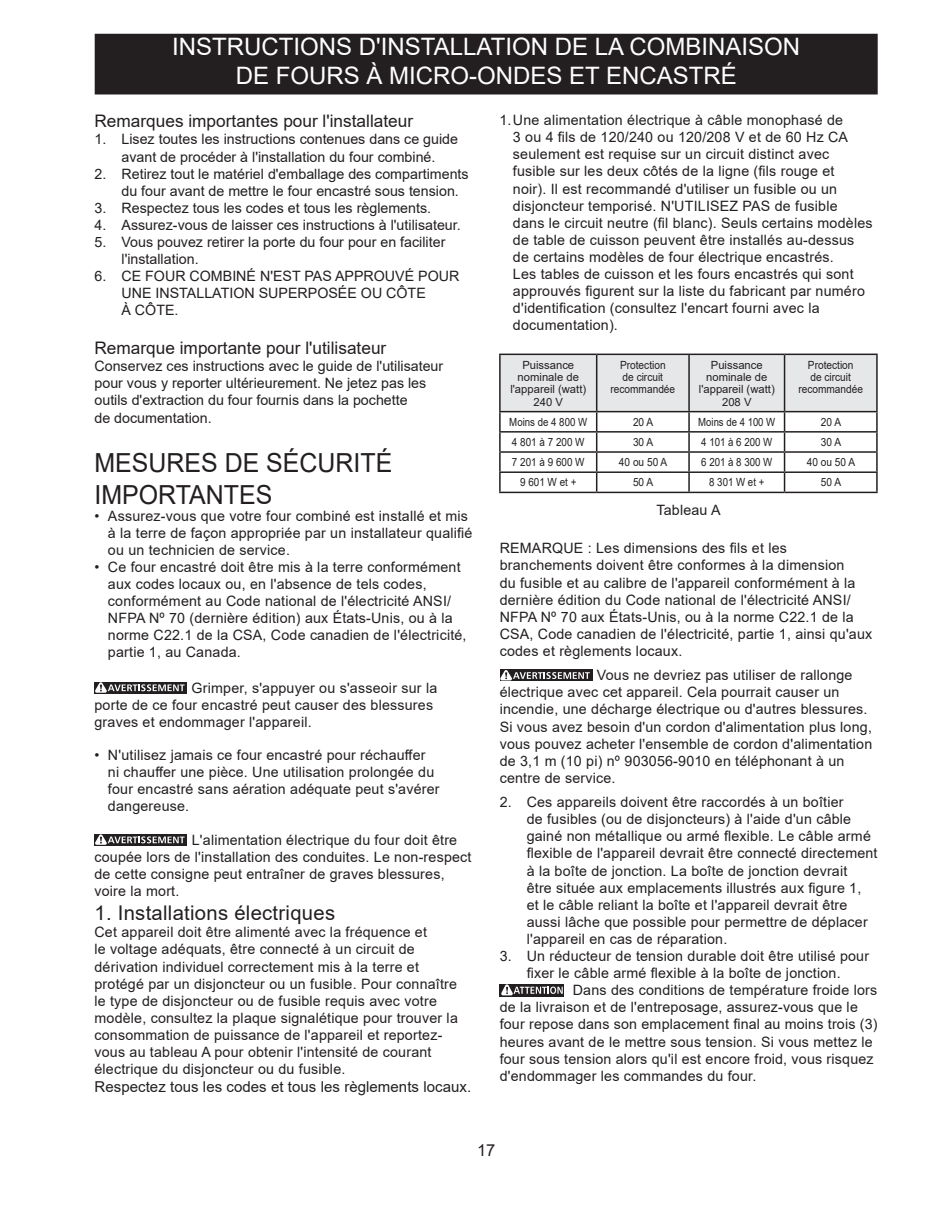
<style>
.page{position:relative;width:945px;height:1215px;background:#fff}
.page>*{position:absolute;margin:0;border:0;box-sizing:border-box;transform-origin:0 0}
.t1{font:26.25px/31.5px "Arial";color:#231f20;scale:.95 1}
.t2{font:24px/28.8px "Arial";color:#fff;text-align:center}
.t3{font:20.25px "Arial";letter-spacing:.015em;color:#231f20}
.t4{font:17.25px "Arial";color:#231f20}
.t5{font:16.5px "Arial";color:#231f20}
.t6{font:15px "Arial";letter-spacing:.005em;color:#231f20}
.t7{font:14.25px/17.1px "Arial";letter-spacing:.015em;color:#231f20}
.t8{font:11.25px/12.3px "Arial";color:#231f20;text-align:center;scale:.9 1}
.t9{font:11.25px/12.3px "Arial";color:#231f20;text-align:center}
.t10{font:11.25px "Arial";color:#231f20;scale:.86 1}
.t11{font:11.25px "Arial";color:#231f20;scale:.88 1}
.t12{font:11.25px "Arial";color:#231f20;scale:.85 1}
</style>
<div class="page">
<div style="left:95px;top:34px;width:782px;height:60px;background:#231f20"></div>
<div style="left:94px;top:682px;width:94px;height:12px;background:#231f20"></div>
<svg style="left:95px;top:682px;width:90px;height:11px"></svg>
<div style="left:94px;top:834px;width:94px;height:12px;background:#231f20"></div>
<svg style="left:95px;top:834px;width:90px;height:11px"></svg>
<div style="left:500px;top:670px;width:93px;height:11px;background:#231f20"></div>
<svg style="left:500px;top:670px;width:90px;height:11px"></svg>
<div style="left:500px;top:984px;width:64px;height:12px;background:#231f20"></div>
<svg style="left:501px;top:984px;width:62px;height:12px"></svg>
<svg style="left:499px;top:354px;width:379px;height:138px"></svg>
<hr style="left:499px;top:492px;width:98px;height:1px;background:#231f20">
<hr style="left:597px;top:492px;width:92px;height:1px;background:#231f20">
<hr style="left:689px;top:492px;width:96px;height:1px;background:#231f20">
<hr style="left:785px;top:492px;width:93px;height:1px;background:#231f20">
<h2 class="t2" style="left:172px;top:33px;width:629px">INSTRUCTIONS D'INSTALLATION DE LA COMBINAISON<br>DE FOURS À MICRO-ONDES ET ENCASTRÉ</h2>
<p class="t4" style="left:94px;top:109px;width:320px">Remarques importantes pour l'installateur</p>
<p class="t7" style="left:94px;top:131px;width:365px;text-align:center">1. Lisez toutes les instructions contenues dans ce guide avant de procéder à l'installation du four combiné.</p>
<p class="t7" style="left:122px;top:165px;width:349px;text-indent:-27px">2. Retirez tout le matériel d'emballage des compartiments du four avant de mettre le four encastré sous tension.</p>
<p class="t7" style="left:94px;top:199px;width:338px">3. Respectez tous les codes et tous les règlements.</p>
<p class="t7" style="left:94px;top:216px;width:368px">4. Assurez-vous de laisser ces instructions à l'utilisateur.</p>
<p class="t7" style="left:122px;top:233px;width:325px;text-indent:-27px">5. Vous pouvez retirer la porte du four pour en faciliter l'installation.</p>
<p class="t7" style="left:122px;top:268px;width:339px;text-indent:-27px">6. CE FOUR COMBINÉ N'EST PAS APPROUVÉ POUR<br>UNE INSTALLATION SUPERPOSÉE OU CÔTE<br>À CÔTE.</p>
<p class="t4" style="left:94px;top:336px;width:293px">Remarque importante pour l'utilisateur</p>
<p class="t7" style="left:94px;top:358px;width:350px">Conservez ces instructions avec le guide de l'utilisateur pour vous y reporter ultérieurement. Ne jetez pas les outils d'extraction du four fournis dans la pochette<br>de documentation.</p>
<h1 class="t1" style="left:94px;top:447px;width:315px">MESURES DE SÉCURITÉ<br>IMPORTANTES</h1>
<p class="t7" style="left:108px;top:507px;width:366px;text-indent:-13px">• Assurez-vous que votre four combiné est installé et mis à la terre de façon appropriée par un installateur qualifié ou un technicien de service.</p>
<p class="t7" style="left:108px;top:558px;width:360px;text-indent:-13px">• Ce four encastré doit être mis à la terre conformément aux codes locaux ou, en l'absence de tels codes, conformément au Code national de l'électricité ANSI/ NFPA Nº 70 (dernière édition) aux États-Unis, ou à la norme C22.1 de la CSA, Code canadien de l'électricité, partie 1, au Canada.</p>
<p class="t7" style="left:95px;top:679px;width:344px;text-indent:97px">Grimper, s'appuyer ou s'asseoir sur la porte de ce four encastré peut causer des blessures graves et endommager l'appareil.</p>
<p class="t7" style="left:108px;top:746px;width:333px;text-indent:-13px">• N'utilisez jamais ce four encastré pour réchauffer ni chauffer une pièce. Une utilisation prolongée du four encastré sans aération adéquate peut s'avérer dangereuse.</p>
<p class="t7" style="left:94px;top:831px;width:379px;text-indent:97px">L'alimentation électrique du four doit être coupée lors de l'installation des conduites. Le non-respect de cette consigne peut entraîner de graves blessures, voire la mort.</p>
<h3 class="t3" style="left:94px;top:899px;width:242px">1. Installations électriques</h3>
<p class="t7" style="left:94px;top:924px;width:365px">Cet appareil doit être alimenté avec la fréquence et<br>le voltage adéquats, être connecté à un circuit de dérivation individuel correctement mis à la terre et protégé par un disjoncteur ou un fusible. Pour connaître le type de disjoncteur ou de fusible requis avec votre modèle, consultez la plaque signalétique pour trouver la consommation de puissance de l'appareil et reportez&shy;vous au tableau A pour obtenir l'intensité de courant électrique du disjoncteur ou du fusible.</p>
<p class="t6" style="left:94px;top:1077px;width:378px">Respectez tous les codes et tous les règlements locaux.</p>
<p class="t7" style="left:513px;top:111px;width:361px;text-indent:-13px">1.Une alimentation électrique à câble monophasé de<br>3 ou 4 fils de 120/240 ou 120/208 V et de 60 Hz CA seulement est requise sur un circuit distinct avec fusible sur les deux côtés de la ligne (fils rouge et<br>noir). Il est recommandé d'utiliser un fusible ou un disjoncteur temporisé. N'UTILISEZ PAS de fusible dans le circuit neutre (fil blanc). Seuls certains modèles de table de cuisson peuvent être installés au-dessus de certains modèles de four électrique encastrés.<br>Les tables de cuisson et les fours encastrés qui sont approuvés figurent sur la liste du fabricant par numéro d'identification (consultez l'encart fourni avec la documentation).</p>
<p class="t9" style="left:510px;top:358px;width:77px">Puissance nominale de l'appareil (watt)<br>240 V</p>
<p class="t8" style="left:611px;top:358px;width:73px">Protection<br>de circuit recommandée</p>
<p class="t9" style="left:699px;top:358px;width:77px">Puissance nominale de l'appareil (watt)<br>208 V</p>
<p class="t8" style="left:798px;top:358px;width:73px">Protection<br>de circuit recommandée</p>
<p class="t10" style="left:509px;top:414px;width:92px">Moins de 4 800 W</p>
<p class="t8" style="left:633px;top:416px;width:24px">20 A</p>
<p class="t12" style="left:698px;top:414px;width:92px">Moins de 4 100 W</p>
<p class="t8" style="left:821px;top:416px;width:24px">20 A</p>
<p class="t11" style="left:512px;top:434px;width:84px">4 801 à 7 200 W</p>
<p class="t8" style="left:633px;top:436px;width:24px">30 A</p>
<p class="t10" style="left:701px;top:434px;width:84px">4 101 à 6 200 W</p>
<p class="t8" style="left:821px;top:436px;width:24px">30 A</p>
<p class="t11" style="left:512px;top:455px;width:84px">7 201 à 9 600 W</p>
<p class="t8" style="left:619px;top:456px;width:55px">40 ou 50 A</p>
<p class="t10" style="left:701px;top:455px;width:84px">6 201 à 8 300 W</p>
<p class="t8" style="left:807px;top:456px;width:55px">40 ou 50 A</p>
<p class="t11" style="left:520px;top:475px;width:66px">9 601 W et +</p>
<p class="t8" style="left:633px;top:476px;width:24px">50 A</p>
<p class="t10" style="left:709px;top:475px;width:66px">8 301 W et +</p>
<p class="t8" style="left:821px;top:476px;width:24px">50 A</p>
<p class="t7" style="left:656px;top:501px;width:66px">Tableau A</p>
<p class="t7" style="left:500px;top:540px;width:374px">REMARQUE : Les dimensions des fils et les branchements doivent être conformes à la dimension<br>du fusible et au calibre de l'appareil conformément à la dernière édition du Code national de l'électricité ANSI/ NFPA Nº 70 aux États-Unis, ou à la norme C22.1 de la CSA, Code canadien de l'électricité, partie 1, ainsi qu'aux codes et règlements locaux.</p>
<p class="t7" style="left:500px;top:667px;width:374px;text-indent:97px">Vous ne devriez pas utiliser de rallonge électrique avec cet appareil. Cela pourrait causer un incendie, une décharge électrique ou d'autres blessures.<br>Si vous avez besoin d'un cordon d'alimentation plus long, vous pouvez acheter l'ensemble de cordon d'alimentation de 3,1 m (10 pi) nº 903056-9010 en téléphonant à un centre de service.</p>
<p class="t7" style="left:527px;top:793px;width:352px;text-indent:-27px">2. Ces appareils doivent être raccordés à un boîtier<br>de fusibles (ou de disjoncteurs) à l'aide d'un câble gainé non métallique ou armé flexible. Le câble armé flexible de l'appareil devrait être connecté directement à la boîte de jonction. La boîte de jonction devrait<br>être située aux emplacements illustrés aux figure 1,<br>et le câble reliant la boîte et l'appareil devrait être aussi lâche que possible pour permettre de déplacer l'appareil en cas de réparation.</p>
<p class="t7" style="left:500px;top:947px;width:371px;text-align:center">3. Un réducteur de tension durable doit être utilisé pour fixer le câble armé flexible à la boîte de jonction.</p>
<p class="t7" style="left:500px;top:982px;width:379px;text-indent:73px">Dans des conditions de température froide lors de la livraison et de l'entreposage, assurez-vous que le four repose dans son emplacement final au moins trois (3) heures avant de le mettre sous tension. Si vous mettez le four sous tension alors qu'il est encore froid, vous risquez d'endommager les commandes du four.</p>
<p class="t5" style="left:477px;top:1139px;width:20px">17</p>
</div>
